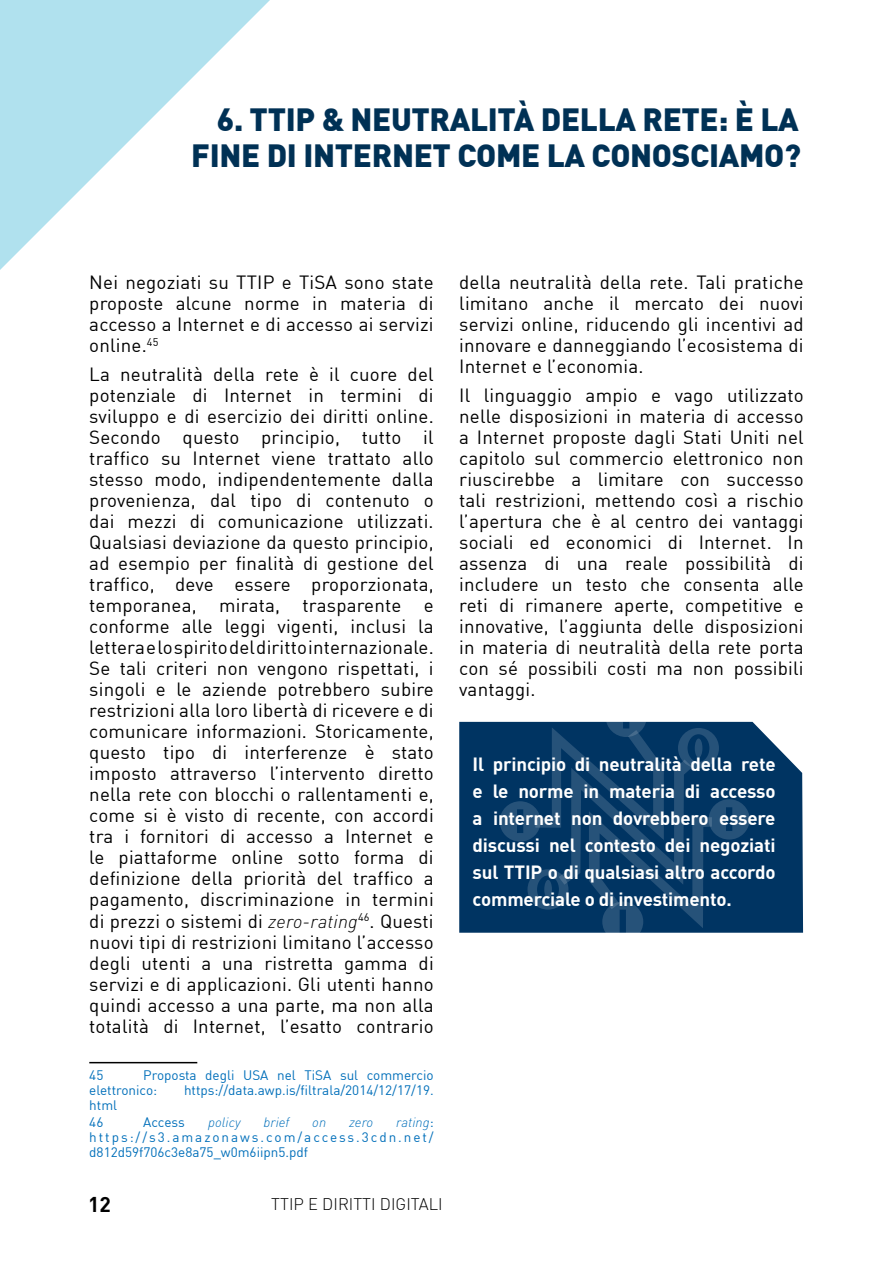
<style>
.page{position:relative;width:893px;height:1263px;background:#fff}
.page>*{position:absolute;margin:0;border:0;box-sizing:border-box;transform-origin:0 0}
.t1{font:900 31.5px/36px "DIN";letter-spacing:-.01em;color:#003155;text-align:right}
.t2{font:700 21px "DIN";color:#000}
.t3{font:18.75px/21px "DIN";letter-spacing:.01em;color:#000;text-align:justify}
.t4{font:700 18.75px/27px "DIN";letter-spacing:-.01em;color:#fff;text-align:justify}
.t5{font:300 16.5px "DIN";color:#000}
.t6{font:13.5px/15px "DIN";color:#006fba}
.t7{font:italic 300 13.5px "DIN";color:#006fba}
.s1{font-weight:300;font-style:italic}
</style>
<div class="page">
<svg style="left:0;top:0;width:270px;height:270px;fill:#b0e1ee"></svg>
<hr style="left:89px;top:1062px;width:108px;height:1px;background:#000">
<svg style="left:459px;top:722px;width:344px;height:211px;background:#12426d"></svg>
<svg style="left:500px;top:721px;width:250px;height:212px;background:#0c3e69"></svg>
<div style="left:544px;top:880px;width:8px;height:19px;background:#265279;border-radius:50%"></div>
<h1 class="t1" style="left:191px;top:100px;width:611px">6. TTIP &amp; NEUTRALITÀ DELLA RETE: È LA<br>FINE DI INTERNET COME LA CONOSCIAMO?</h1>
<p class="t3" style="left:89px;top:271px;width:346px">Nei negoziati su TTIP e TiSA sono state proposte alcune norme in materia di accesso a Internet e di accesso ai servizi online.<sup>45</sup></p>
<p class="t3" style="left:89px;top:364px;width:346px">La neutralità della rete è il cuore del potenziale di Internet in termini di sviluppo e di esercizio dei diritti online.<br>Secondo questo principio, tutto il traffico su Internet viene trattato allo stesso modo, indipendentemente dalla provenienza, dal tipo di contenuto o dai mezzi di comunicazione utilizzati.<br>Qualsiasi deviazione da questo principio, ad esempio per finalità di gestione del traffico, deve essere proporzionata, temporanea, mirata, trasparente e conforme alle leggi vigenti, inclusi la lettera e lo spirito del diritto internazionale.<br>Se tali criteri non vengono rispettati, i singoli e le aziende potrebbero subire restrizioni alla loro libertà di ricevere e di comunicare informazioni. Storicamente, questo tipo di interferenze è stato imposto attraverso l’intervento diretto nella rete con blocchi o rallentamenti e, come si è visto di recente, con accordi tra i fornitori di accesso a Internet e le piattaforme online sotto forma di definizione della priorità del traffico a pagamento, discriminazione in termini di prezzi o sistemi di <span class="s1">zero-rating</span><sup>46</sup>. Questi nuovi tipi di restrizioni limitano l’accesso degli utenti a una ristretta gamma di servizi e di applicazioni. Gli utenti hanno quindi accesso a una parte, ma non alla totalità di Internet, l’esatto contrario</p>
<p class="t6" style="left:89px;top:1067px;width:16px">45</p>
<p class="t6" style="left:89px;top:1067px;width:346px;text-indent:54px">Proposta degli USA nel TiSA sul commercio elettronico:</p>
<p class="t6" style="left:184px;top:1082px;width:251px">https://data.awp.is/filtrala/2014/12/17/19.</p>
<p class="t6" style="left:89px;top:1096px;width:29px;line-height:17px">html<br>46</p>
<p class="t6" style="left:143px;top:1114px;width:43px">Access</p>
<p class="t7" style="left:208px;top:1113px;width:34px">policy</p>
<p class="t7" style="left:264px;top:1113px;width:27px">brief</p>
<p class="t7" style="left:312px;top:1113px;width:15px">on</p>
<p class="t7" style="left:349px;top:1113px;width:26px">zero</p>
<p class="t6" style="left:89px;top:1114px;width:346px;text-align:justify;text-indent:307px"><span class="s1">rating</span>: https://s3.amazonaws.com/access.3cdn.net/ d812d59f706c3e8a75_w0m6iipn5.pdf</p>
<p class="t2" style="left:88px;top:1190px;width:24px">12</p>
<p class="t5" style="left:271px;top:1194px;width:173px">TTIP E DIRITTI DIGITALI</p>
<p class="t3" style="left:459px;top:271px;width:346px">della neutralità della rete. Tali pratiche limitano anche il mercato dei nuovi servizi online, riducendo gli incentivi ad innovare e danneggiando l’ecosistema di Internet e l’economia.</p>
<p class="t3" style="left:459px;top:385px;width:346px">Il linguaggio ampio e vago utilizzato nelle disposizioni in materia di accesso a Internet proposte dagli Stati Uniti nel capitolo sul commercio elettronico non riuscirebbe a limitare con successo tali restrizioni, mettendo così a rischio l’apertura che è al centro dei vantaggi sociali ed economici di Internet. In assenza di una reale possibilità di includere un testo che consenta alle reti di rimanere aperte, competitive e innovative, l’aggiunta delle disposizioni in materia di neutralità della rete porta con sé possibili costi ma non possibili vantaggi.</p>
<p class="t4" style="left:473px;top:749px;width:304px">Il principio di neutralità della rete e le norme in materia di accesso a internet non dovrebbero essere discussi nel contesto dei negoziati sul TTIP o di qualsiasi altro accordo commerciale o di investimento.</p>
</div>
